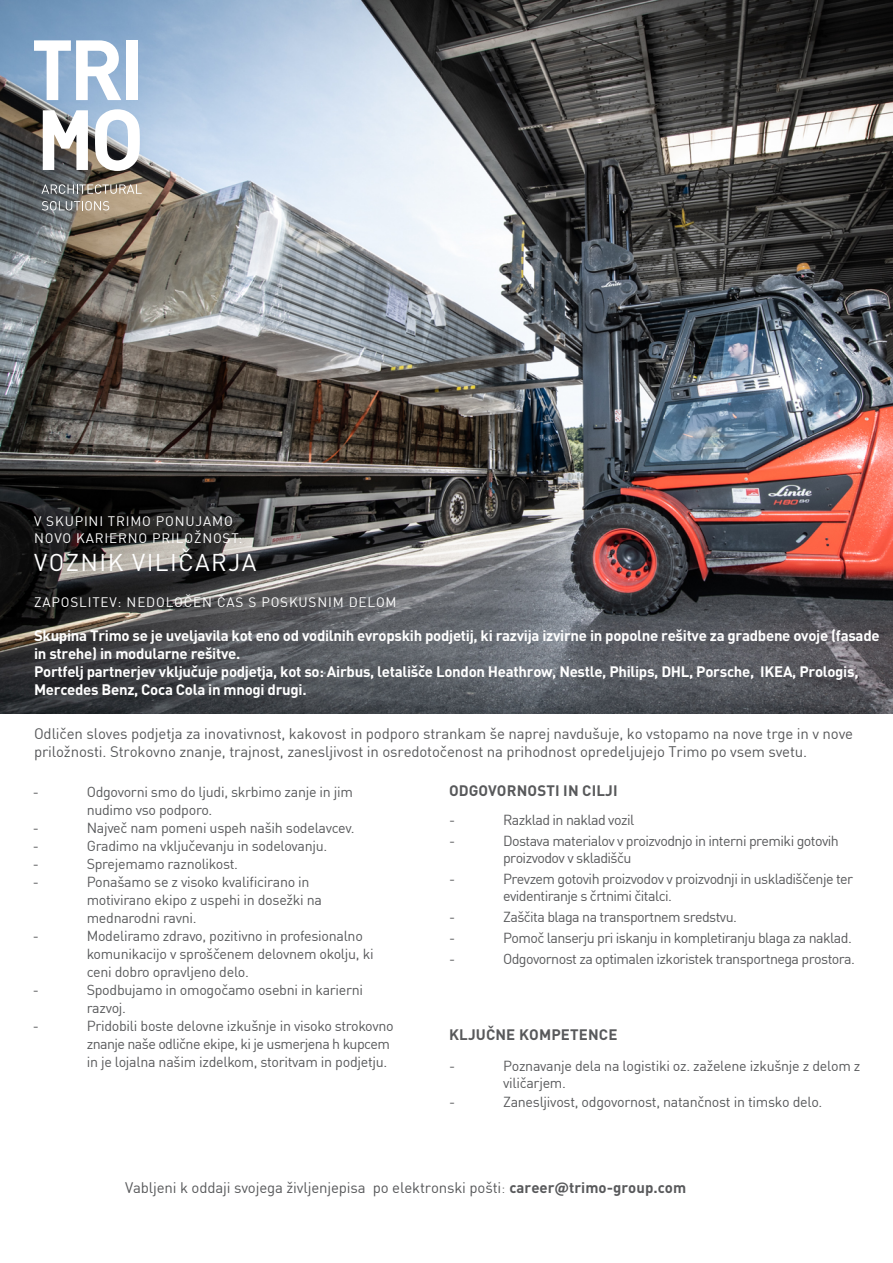
<style>
.page{position:relative;width:893px;height:1263px;background:#fff}
.page>*{position:absolute;margin:0;border:0;box-sizing:border-box;transform-origin:0 0}
.t1{font:24px "DIN Pro";letter-spacing:.06em;color:#fff}
.t2{font:700 15px/18px "DIN Pro";letter-spacing:-.02em;color:#fff}
.t3{font:15px/18px "DIN Pro";letter-spacing:-.01em;color:#58595b}
.t4{font:700 15px "DIN Pro";letter-spacing:.01em;color:#58595b}
.t5{font:14.25px/18px "DIN Pro";letter-spacing:-.02em;color:#58595b}
.t6{font:14.25px/17.1px "DIN Pro";letter-spacing:-.04em;color:#58595b}
.t7{font:13.5px/16.2px "DIN Pro";letter-spacing:.06em;color:#fff}
.s1{font-weight:300}
.s2{font-weight:700}
</style>
<div class="page">
<img style="left:0;top:1px;width:893px;height:712px">
<svg style="left:42px;top:184px;width:100px;height:10px"></svg>
<svg style="left:42px;top:201px;width:67px;height:9px"></svg>
<svg style="left:34px;top:40px;width:87px;height:60px"></svg>
<div style="left:127px;top:40px;width:11px;height:60px;background:#fff"></div>
<svg style="left:95px;top:109px;width:45px;height:62px"></svg>
<svg style="left:43px;top:110px;width:45px;height:60px"></svg>
<p class="t7" style="left:34px;top:513px;width:210px">V SKUPINI TRIMO PONUJAMO<br>NOVO KARIERNO PRILOŽNOST:</p>
<h1 class="t1" style="left:34px;top:546px;width:224px">VOZNIK VILIČARJA</h1>
<p class="t7" style="left:34px;top:593px;width:364px">ZAPOSLITEV: NEDOLOČEN ČAS S POSKUSNIM DELOM</p>
<p class="t2" style="left:34px;top:626px;width:847px">Skupina Trimo se je uveljavila kot eno od vodilnih evropskih podjetij, ki razvija izvirne in popolne rešitve za gradbene ovoje (fasade in strehe) in modularne rešitve.<br>Portfelj partnerjev vključuje podjetja, kot so: Airbus, letališče London Heathrow, Nestle, Philips, DHL, Porsche, IKEA, Prologis, Mercedes Benz, Coca Cola in mnogi drugi.</p>
<p class="t3" style="left:34px;top:724px;width:821px">Odličen sloves podjetja za inovativnost, kakovost in podporo strankam še naprej navdušuje, ko vstopamo na nove trge in v nove priložnosti. Strokovno znanje, trajnost, zanesljivost in osredotočenost na prihodnost opredeljujejo Trimo po vsem svetu.</p>
<p class="t4" style="left:449px;top:780px;width:170px">ODGOVORNOSTI IN CILJI</p>
<p class="t5" style="left:449px;top:810px;width:8px">-</p>
<p class="t6" style="left:503px;top:810px;width:133px">Razklad in naklad vozil</p>
<p class="t5" style="left:449px;top:831px;width:8px">-</p>
<p class="t6" style="left:503px;top:831px;width:337px">Dostava materialov v proizvodnjo in interni premiki gotovih proizvodov v skladišču</p>
<p class="t5" style="left:449px;top:869px;width:8px">-</p>
<p class="t6" style="left:503px;top:870px;width:352px">Prevzem gotovih proizvodov v proizvodnji in uskladiščenje ter evidentiranje s črtnimi čitalci.</p>
<p class="t5" style="left:449px;top:907px;width:8px">-</p>
<p class="t6" style="left:503px;top:908px;width:235px">Zaščita blaga na transportnem sredstvu.</p>
<p class="t5" style="left:449px;top:928px;width:8px">-</p>
<p class="t6" style="left:503px;top:929px;width:350px">Pomoč lanserju pri iskanju in kompletiranju blaga za naklad.</p>
<p class="t5" style="left:449px;top:949px;width:8px">-</p>
<p class="t6" style="left:503px;top:950px;width:353px">Odgovornost za optimalen izkoristek transportnega prostora.</p>
<p class="t5" style="left:33px;top:782px;width:8px">-</p>
<p class="t5" style="left:87px;top:782px;width:268px">Odgovorni smo do ljudi, skrbimo zanje in jim nudimo vso podporo.</p>
<p class="t5" style="left:33px;top:818px;width:8px">-</p>
<p class="t5" style="left:87px;top:818px;width:269px">Največ nam pomeni uspeh naših sodelavcev.</p>
<p class="t5" style="left:33px;top:836px;width:8px">-</p>
<p class="t5" style="left:87px;top:836px;width:242px">Gradimo na vključevanju in sodelovanju.</p>
<p class="t5" style="left:33px;top:854px;width:8px">-</p>
<p class="t5" style="left:87px;top:854px;width:153px">Sprejemamo raznolikost.</p>
<p class="t5" style="left:33px;top:872px;width:8px">-</p>
<p class="t5" style="left:87px;top:872px;width:237px">Ponašamo se z visoko kvalificirano in motivirano ekipo z uspehi in dosežki na mednarodni ravni.</p>
<p class="t5" style="left:33px;top:926px;width:8px">-</p>
<p class="t5" style="left:87px;top:926px;width:288px">Modeliramo zdravo, pozitivno in profesionalno komunikacijo v sproščenem delovnem okolju, ki ceni dobro opravljeno delo.</p>
<p class="t5" style="left:33px;top:980px;width:8px">-</p>
<p class="t5" style="left:87px;top:980px;width:278px">Spodbujamo in omogočamo osebni in karierni razvoj.</p>
<p class="t5" style="left:33px;top:1016px;width:8px">-</p>
<p class="t5" style="left:87px;top:1016px;width:309px">Pridobili boste delovne izkušnje in visoko strokovno znanje naše odlične ekipe, ki je usmerjena h kupcem in je lojalna našim izdelkom, storitvam in podjetju.</p>
<p class="t4" style="left:449px;top:1024px;width:170px">KLJUČNE KOMPETENCE</p>
<p class="t5" style="left:449px;top:1055px;width:8px">-</p>
<p class="t5" style="left:503px;top:1056px;width:359px;line-height:17.1px">Poznavanje dela na logistiki oz. zaželene izkušnje z delom z viličarjem.</p>
<p class="t5" style="left:449px;top:1092px;width:8px">-</p>
<p class="t5" style="left:503px;top:1092px;width:321px">Zanesljivost, odgovornost, natančnost in timsko delo.</p>
<p class="t3" style="left:125px;top:1178px;width:563px">Vabljeni k oddaji svojega življenjepisa po elektronski pošti<span class="s1">:</span> <span class="s2">career@trimo-group.com</span></p>
</div>
